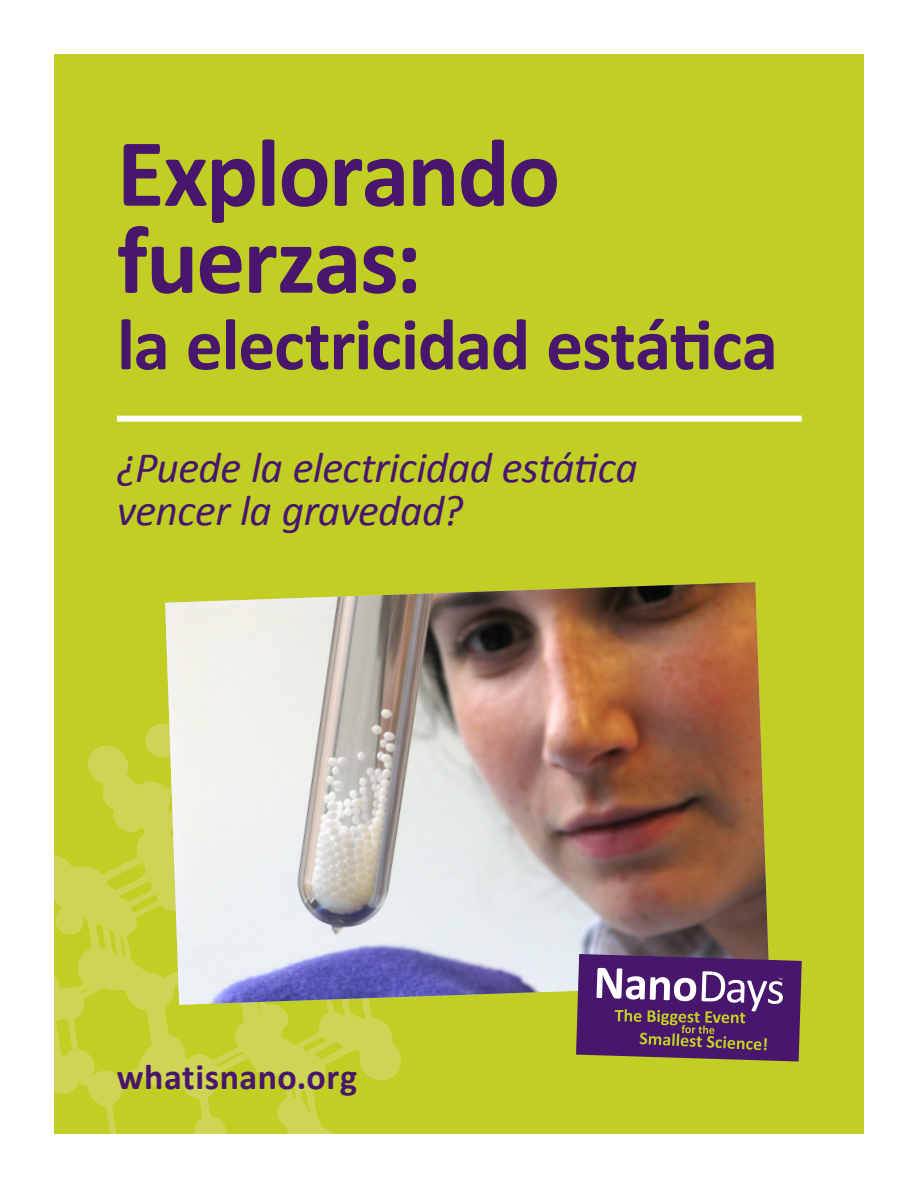
<style>
.page{position:relative;width:918px;height:1188px;background:#fff}
.page>*{position:absolute;margin:0;border:0;box-sizing:border-box;transform-origin:0 0}
.Title_Purple{font:700 97.5px/87px "Calibri";letter-spacing:-.02em;color:#48166d}
.Title_Purple-2{font:700 73.5px "Calibri";letter-spacing:-.015em;color:#48166d}
.Subtitle_Purple{font:italic 43.5px/43.5px "Calibri";letter-spacing:-.01em;color:#48166d}
.t1{font:700 36px "Calibri";letter-spacing:.015em;color:#48166d}
</style>
<div class="page">
<div style="left:54px;top:54px;width:810px;height:1080px;background:#c1ce23"></div>
<svg style="left:147px;top:723px;width:18px;height:10px"></svg>
<svg style="left:54px;top:733px;width:347px;height:401px"></svg>
<img style="left:165px;top:582px;width:604px;height:423px">
<div style="left:117px;top:416px;width:685px;height:6px;background:#fff"></div>
<svg style="left:576px;top:954px;width:226px;height:108px;background:#674272"></svg>
<p class="Title_Purple" style="left:117px;top:125px;width:445px">Explorando fuerzas:</p>
<p class="Title_Purple-2" style="left:117px;top:299px;width:663px">la electricidad estática</p>
<p class="Subtitle_Purple" style="left:117px;top:443px;width:522px">¿Puede la electricidad estática vencer la gravedad?</p>
<p class="t1" style="left:117px;top:1054px;width:242px">whatisnano.org</p>
</div>
